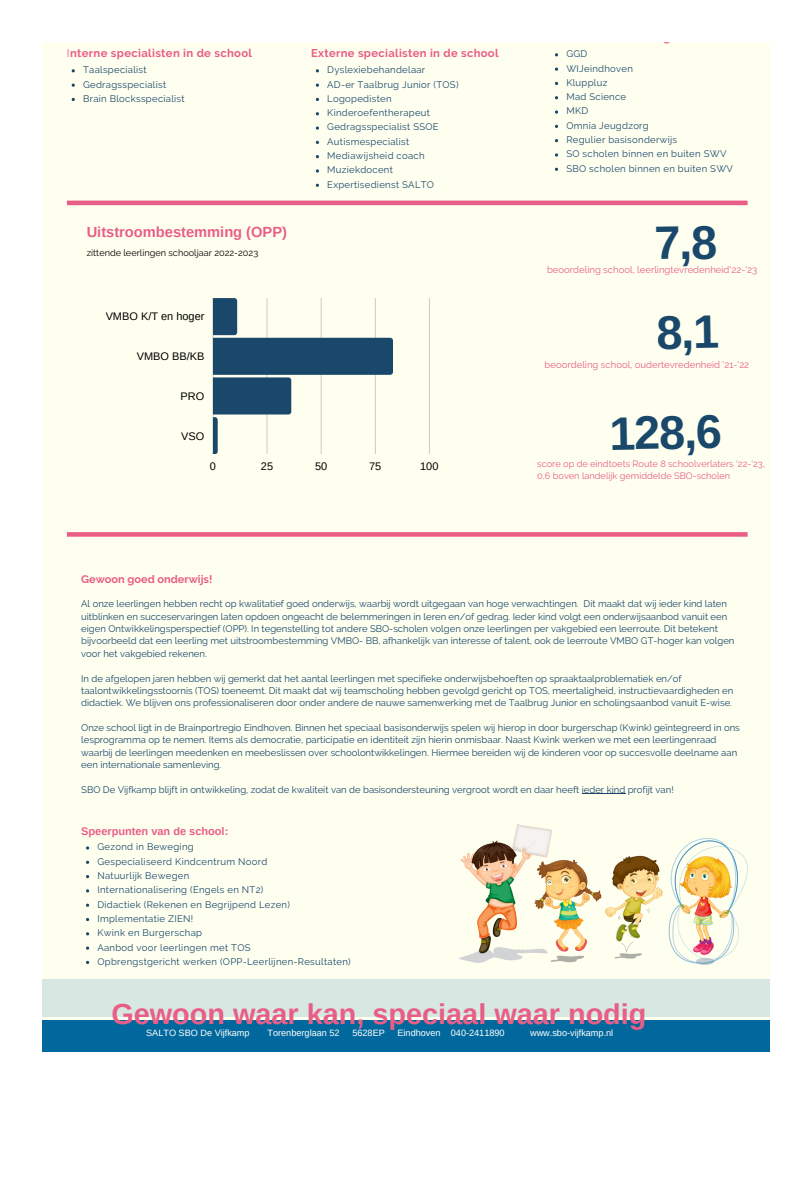
<style>
.page{position:relative;width:810px;height:1181px;background:#fff}
.page>*{position:absolute;margin:0;border:0;box-sizing:border-box;transform-origin:0 0}
.t1{font:700 46.8px "Arimo";color:#19486a}
.t2{font:700 28.8px "Arimo";color:#e85e86}
.t3{font:700 14.7px "Arimo";color:#e85e86}
.t4{font:700 11.25px "Raleway";letter-spacing:.03em;color:#e85e86}
.t5{font:10.95px "Arimo";color:#000}
.t6{font:700 10.95px "Arimo";color:#e85e86}
.t7{font:700 10.95px "Raleway";color:#e85e86}
.t8{font:9.6px/12.3px "Raleway";color:#19486a}
.t9{font:9.6px "Raleway";letter-spacing:.03em;color:#19486a}
.t10{font:9.6px "Raleway";color:#e85e86}
.t11{font:9.15px/12.3px "Raleway";color:#e85e86}
.t12{font:9.15px "Arimo";color:#fff}
.t13{font:9.15px "Raleway";color:#000}
.s1{font-weight:400}
</style>
<div class="page">
<div style="left:42px;top:42px;width:727px;height:1009px;background:#fffff0"></div>
<svg style="left:213px;top:298px;width:217px;height:156px"></svg>
<div style="left:42px;top:978px;width:727px;height:38px;background:#d7e7e2"></div>
<div style="left:42px;top:1020px;width:727px;height:31px;background:#00689d"></div>
<div style="left:67px;top:200px;width:681px;height:5px;background:#e85e86"></div>
<svg style="left:67px;top:532px;width:681px;height:4px;background:#e86289"></svg>
<img style="left:460px;top:824px;width:288px;height:140px">
<svg style="left:316px;top:126px;width:3px;height:4px"></svg>
<svg style="left:316px;top:169px;width:3px;height:4px"></svg>
<svg style="left:555px;top:110px;width:3px;height:4px"></svg>
<hr style="left:582px;top:793px;width:43px;height:1px;background:#19486a">
<p class="t4" style="left:67px;top:47px;width:187px"><span class="s1">I</span>nterne specialisten in de school</p>
<p class="t9" style="left:83px;top:64px;width:65px">Taalspecialist</p>
<p class="t9" style="left:83px;top:78px;width:85px">Gedragsspecialist</p>
<p class="t9" style="left:83px;top:93px;width:103px">Brain Blocksspecialist</p>
<p class="t3" style="left:87px;top:223px;width:202px">Uitstroombestemming (OPP)</p>
<p class="t13" style="left:87px;top:247px;width:173px">zittende leerlingen schooljaar 2022-2023</p>
<p class="t4" style="left:663px;top:31px;width:9px">g</p>
<p class="t4" style="left:311px;top:47px;width:189px">Externe specialisten in de school</p>
<p class="t8" style="left:566px;top:48px;width:23px">GGD</p>
<p class="t9" style="left:566px;top:62px;width:68px">WIJeindhoven</p>
<p class="t9" style="left:566px;top:77px;width:43px">Kluppluz</p>
<p class="t9" style="left:566px;top:91px;width:61px">Mad Science</p>
<p class="t8" style="left:566px;top:105px;width:23px">MKD</p>
<p class="t9" style="left:566px;top:120px;width:84px">Omnia Jeugdzorg</p>
<p class="t9" style="left:566px;top:134px;width:112px">Regulier basisonderwijs</p>
<p class="t9" style="left:566px;top:148px;width:162px">SO scholen binnen en buiten SWV</p>
<p class="t9" style="left:566px;top:163px;width:168px">SBO scholen binnen en buiten SWV</p>
<p class="t9" style="left:327px;top:64px;width:100px">Dyslexiebehandelaar</p>
<p class="t9" style="left:327px;top:78px;width:133px">AD-er Taalbrug Junior (TOS)</p>
<p class="t9" style="left:327px;top:93px;width:66px">Logopedisten</p>
<p class="t9" style="left:327px;top:107px;width:104px">Kinderoefentherapeut</p>
<p class="t9" style="left:327px;top:121px;width:113px">Gedragsspecialist SSOE</p>
<p class="t9" style="left:327px;top:136px;width:84px">Autismespecialist</p>
<p class="t9" style="left:327px;top:150px;width:99px">Mediawijsheid coach</p>
<p class="t9" style="left:327px;top:164px;width:67px">Muziekdocent</p>
<p class="t9" style="left:327px;top:179px;width:108px">Expertisedienst SALTO</p>
<p class="t10" style="left:547px;top:264px;width:212px">beoordeling school, leerlingtevredenheid'22-'23</p>
<p class="t5" style="left:106px;top:310px;width:100px">VMBO K/T en hoger</p>
<p class="t5" style="left:137px;top:350px;width:69px">VMBO BB/KB</p>
<p class="t5" style="left:181px;top:390px;width:25px">PRO</p>
<p class="t5" style="left:181px;top:429px;width:25px">VSO</p>
<p class="t5" style="left:210px;top:460px;width:8px">0</p>
<p class="t5" style="left:261px;top:460px;width:14px">25</p>
<p class="t5" style="left:315px;top:460px;width:14px">50</p>
<p class="t5" style="left:369px;top:460px;width:14px">75</p>
<p class="t5" style="left:420px;top:460px;width:20px">100</p>
<p class="t10" style="left:545px;top:358px;width:206px">beoordeling school, oudertevredenheid '21-'22</p>
<p class="t1" style="left:609px;top:407px;width:114px;rotate:-1deg">128,6</p>
<p class="t11" style="left:537px;top:457px;width:229px">score op de eindtoets Route 8 schoolverlaters '22-'23,<br>0,6 boven landelijk gemiddelde SBO-scholen</p>
<p class="t7" style="left:81px;top:572px;width:133px">Gewoon goed onderwijs!</p>
<p class="t8" style="left:81px;top:597px;width:655px">Al onze leerlingen hebben recht op kwalitatief goed onderwijs, waarbij wordt uitgegaan van hoge verwachtingen. Dit maakt dat wij ieder kind laten uitblinken en succeservaringen laten opdoen ongeacht de belemmeringen in leren en/of gedrag. Ieder kind volgt een onderwijsaanbod vanuit een eigen Ontwikkelingsperspectief (OPP). In tegenstelling tot andere SBO-scholen volgen onze leerlingen per vakgebied een leerroute. Dit betekent bijvoorbeeld dat een leerling met uitstroombestemming VMBO- BB, afhankelijk van interesse of talent, ook de leerroute VMBO GT-hoger kan volgen voor het vakgebied rekenen.</p>
<p class="t8" style="left:81px;top:672px;width:654px">In de afgelopen jaren hebben wij gemerkt dat het aantal leerlingen met specifieke onderwijsbehoeften op spraaktaalproblematiek en/of taalontwikkelingsstoornis (TOS) toeneemt. Dit maakt dat wij teamscholing hebben gevolgd gericht op TOS, meertaligheid, instructievaardigheden en didactiek. We blijven ons professionaliseren door onder andere de nauwe samenwerking met de Taalbrug Junior en scholingsaanbod vanuit E-wise.</p>
<p class="t8" style="left:81px;top:721px;width:660px">Onze school ligt in de Brainportregio Eindhoven. Binnen het speciaal basisonderwijs spelen wij hierop in door burgerschap (Kwink) geïntegreerd in ons lesprogramma op te nemen. Items als democratie, participatie en identiteit zijn hierin onmisbaar. Naast Kwink werken we met een leerlingenraad waarbij de leerlingen meedenken en meebeslissen over schoolontwikkelingen. Hiermee bereiden wij de kinderen voor op succesvolle deelname aan een internationale samenleving.</p>
<p class="t8" style="left:81px;top:783px;width:594px">SBO De Vijfkamp blijft in ontwikkeling, zodat de kwaliteit van de basisondersteuning vergroot wordt en daar heeft ieder kind profijt van!</p>
<p class="t6" style="left:81px;top:825px;width:149px">Speerpunten van de school:</p>
<p class="t9" style="left:97px;top:841px;width:98px">Gezond in Beweging</p>
<p class="t9" style="left:97px;top:855px;width:171px">Gespecialiseerd Kindcentrum Noord</p>
<p class="t9" style="left:97px;top:870px;width:93px">Natuurlijk Bewegen</p>
<p class="t9" style="left:97px;top:884px;width:168px">Internationalisering (Engels en NT2)</p>
<p class="t9" style="left:97px;top:898px;width:194px">Didactiek (Rekenen en Begrijpend Lezen)</p>
<p class="t9" style="left:97px;top:912px;width:97px">Implementatie ZIEN!</p>
<p class="t9" style="left:97px;top:927px;width:106px">Kwink en Burgerschap</p>
<p class="t9" style="left:97px;top:941px;width:155px">Aanbod voor leerlingen met TOS</p>
<p class="t9" style="left:97px;top:955px;width:255px">Opbrengstgericht werken (OPP-Leerlijnen-Resultaten)</p>
<p class="t2" style="left:111px;top:997px;width:537px">Gewoon waar kan, speciaal waar nodig</p>
<p class="t12" style="left:146px;top:1027px;width:105px">SALTO SBO De Vijfkamp</p>
<p class="t12" style="left:268px;top:1027px;width:74px">Torenberglaan 52</p>
<p class="t12" style="left:352px;top:1027px;width:34px">5628EP</p>
<p class="t12" style="left:398px;top:1027px;width:109px">Eindhoven 040-2411890</p>
<p class="t12" style="left:530px;top:1027px;width:85px">www.sbo-vijfkamp.nl</p>
</div>
